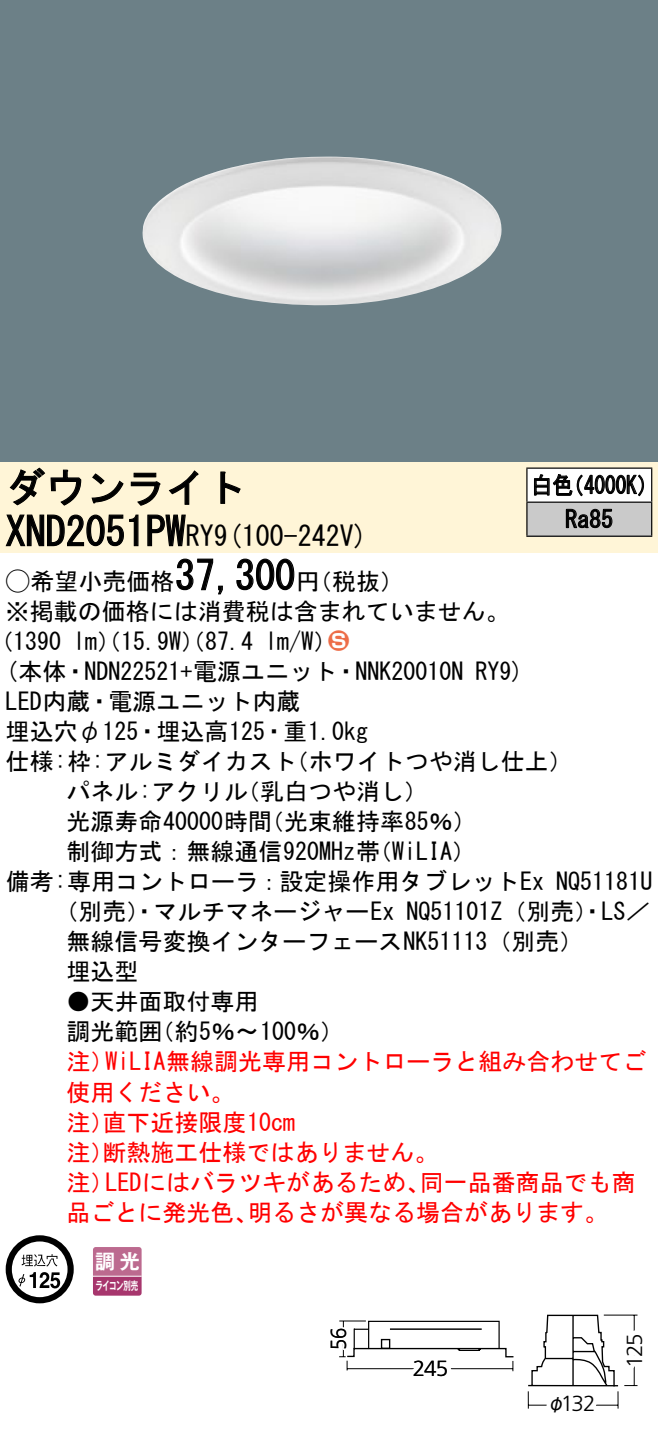
<style>
.page{position:relative;width:658px;height:1433px;background:#fff}
.page>*{position:absolute;margin:0;border:0;box-sizing:border-box;transform-origin:0 0}
.t1{font:40px "MS Gothic";color:#000}
.t2{font:28px "MS Gothic";color:#000}
.t3{font:24px/30px "MS Gothic";color:#000}
.t4{font:24px/30px "MS Gothic";color:#f00}
.t5{font:24px/34px "MS Gothic";color:#000;scale:.88 1}
.t6{font:24px "Ford Classification 1";color:#ed6d48}
.t7{font:300 22px "Frutiger LT Std";letter-spacing:-.045em;color:#000}
.t8{font:300 22px "Frutiger LT Std";letter-spacing:-.045em;color:#000;scale:.93 1}
.t9{font:20px "Gothic MB101 Pro De Bold 90 pv RKSJ H";color:#fff}
.t10{font:18px "Gothic MB101 Pro Regular 90 pv RKSJ H";color:#000}
.t11{font:11.6px "Gothic MB101 Pro De Bold 90 pv RKSJ H";letter-spacing:-.05em;color:#fff;scale:.65 1}
.s1{font-size:28px}
.s2{font-family:"Ford Classification 1"}
.s3{color:#fff}
</style>
<div class="page">
<div style="left:0;top:0;width:658px;height:462px;background:#6c8087"></div>
<img style="left:142px;top:157px;width:359px;height:149px">
<div style="left:0;top:462px;width:658px;height:90px;background:#fff5d7"></div>
<svg style="left:9px;top:467px;width:73px;height:39px"></svg>
<svg style="left:91px;top:473px;width:33px;height:30px"></svg>
<svg style="left:130px;top:472px;width:30px;height:34px"></svg>
<svg style="left:168px;top:470px;width:30px;height:35px"></svg>
<svg style="left:220px;top:471px;width:21px;height:33px"></svg>
<svg style="left:5px;top:514px;width:134px;height:32px"></svg>
<svg style="left:147px;top:514px;width:39px;height:33px"></svg>
<svg style="left:176px;top:558px;width:47px;height:37px"></svg>
<svg style="left:236px;top:558px;width:59px;height:32px"></svg>
<svg style="left:6px;top:1235px;width:68px;height:68px"></svg>
<svg style="left:93px;top:1247px;width:49px;height:48px;background:#b55984"></svg>
<hr style="left:93px;top:1275px;width:49px;height:1px;background:#fff">
<div style="left:527px;top:468px;width:124px;height:34px;background:#fff"></div>
<div style="left:527px;top:502px;width:124px;height:34px;background:#cacaca"></div>
<hr style="left:526px;top:467px;width:126px;height:2px;background:#000">
<hr style="left:526px;top:468px;width:1px;height:33px;background:#000">
<hr style="left:651px;top:468px;width:1px;height:33px;background:#000">
<hr style="left:526px;top:501px;width:126px;height:2px;background:#000">
<hr style="left:526px;top:502px;width:1px;height:33px;background:#000">
<hr style="left:651px;top:502px;width:1px;height:33px;background:#000">
<hr style="left:526px;top:535px;width:126px;height:2px;background:#000">
<svg style="left:534px;top:474px;width:110px;height:23px"></svg>
<svg style="left:565px;top:508px;width:47px;height:20px"></svg>
<svg style="left:527px;top:1314px;width:111px;height:95px"></svg>
<svg style="left:339px;top:1320px;width:175px;height:52px"></svg>
<h1 class="t1" style="left:6px;top:467px;width:242px">ダウンライト</h1>
<p class="t2" style="left:214px;top:522px;width:155px">(9 100-242 (V</p>
<h1 class="t1" style="left:6px;top:511px;width:210px">XND2051PW<span class="s1">RY</span></h1>
<h1 class="t1" style="left:175px;top:555px;width:121px">37,300</h1>
<p class="t3" style="left:6px;top:566px;width:505px"><span class="s2">A</span>希望小売価格<br>※掲載の価格には消費税は含まれていません。</p>
<p class="t6" style="left:328px;top:629px;width:22px">2<span class="s3">3</span></p>
<p class="t3" style="left:296px;top:566px;width:109px">（円税抜(</p>
<p class="t3" style="left:265px;top:626px;width:73px">l m (W/</p>
<p class="t3" style="left:-11px;top:626px;width:74px">（1390</p>
<p class="t3" style="left:73px;top:626px;width:182px">lm）（15.9 ）（W 87.4</p>
<p class="t5" style="left:565px;top:468px;width:56px;text-indent:-34px">白色<br>Ra85</p>
<p class="t5" style="left:563px;top:468px;width:110px">（4000 (K</p>
<p class="t3" style="left:6px;top:656px;width:459px">(本体・NDN22521+電源ユニット・NNK20010N</p>
<p class="t3" style="left:6px;top:686px;width:296px">LED内蔵・電源ユニット内蔵</p>
<p class="t3" style="left:6px;top:716px;width:364px">埋込穴φ125・埋込高125・重1.0kg</p>
<p class="t3" style="left:285px;top:746px;width:290px">（ホワイトつや消し仕上(</p>
<p class="t3" style="left:475px;top:656px;width:50px">RY (9</p>
<p class="t3" style="left:236px;top:746px;width:194px;text-indent:-230px">仕様枠: :アルミダイカスト<br>（乳白つや消し(</p>
<p class="t3" style="left:66px;top:776px;width:183px">パネル:アクリル</p>
<p class="t3" style="left:66px;top:806px;width:207px">光源寿命40000時間</p>
<p class="t3" style="left:260px;top:806px;width:218px">（光束維持率85％(</p>
<p class="t3" style="left:66px;top:836px;width:315px">制御方式：無線通信920MHz帯</p>
<p class="t3" style="left:368px;top:836px;width:109px">（WiLIA(</p>
<p class="t3" style="left:406px;top:866px;width:245px;text-indent:-401px">備考:専用コントローラ：設定操作用タブレットEx<br>NQ51101 （Z 別売）・LS／</p>
<p class="t3" style="left:556px;top:866px;width:97px">NQ51181U</p>
<p class="t3" style="left:66px;top:896px;width:518px;text-indent:-12px">（別売）・マルチマネージャーEx<br>無線信号変換インターフェースNK51113（別売(埋込型</p>
<p class="t3" style="left:150px;top:986px;width:195px;text-indent:-84px">●天井面取付専用<br>（約5％〜100％(</p>
<p class="t3" style="left:66px;top:1016px;width:97px">調光範囲</p>
<p class="t4" style="left:105px;top:1046px;width:542px">WiLIA無線調光専用コントローラと組み合わせてご</p>
<p class="t4" style="left:66px;top:1046px;width:49px">注）</p>
<p class="t4" style="left:66px;top:1076px;width:169px">使用ください。</p>
<p class="t4" style="left:102px;top:1106px;width:194px">直下近接限度10cm</p>
<p class="t4" style="left:102px;top:1106px;width:337px;text-indent:-36px">注）<br>断熱施工仕様ではありません。</p>
<p class="t4" style="left:66px;top:1136px;width:49px">注）</p>
<p class="t4" style="left:66px;top:1166px;width:49px">注）</p>
<p class="t4" style="left:105px;top:1166px;width:326px">LEDにはバラツキがあるため、</p>
<p class="t4" style="left:420px;top:1166px;width:217px">同一品番商品でも商</p>
<p class="t4" style="left:66px;top:1196px;width:193px">品ごとに発光色、</p>
<p class="t4" style="left:248px;top:1196px;width:362px">明るさが異なる場合があります。</p>
<p class="t9" style="left:95px;top:1244px;width:46px">調光</p>
<p class="t11" style="left:96px;top:1275px;width:67px">ライコン別売</p>
<p class="t8" style="left:326px;top:1349px;width:25px;rotate:-90deg">56</p>
<p class="t7" style="left:412px;top:1355px;width:37px">245</p>
<p class="t7" style="left:560px;top:1390px;width:36px">132</p>
<p class="t10" style="left:547px;top:1388px;width:19px">φ</p>
<p class="t7" style="left:622px;top:1367px;width:36px;rotate:-90deg">125</p>
</div>
